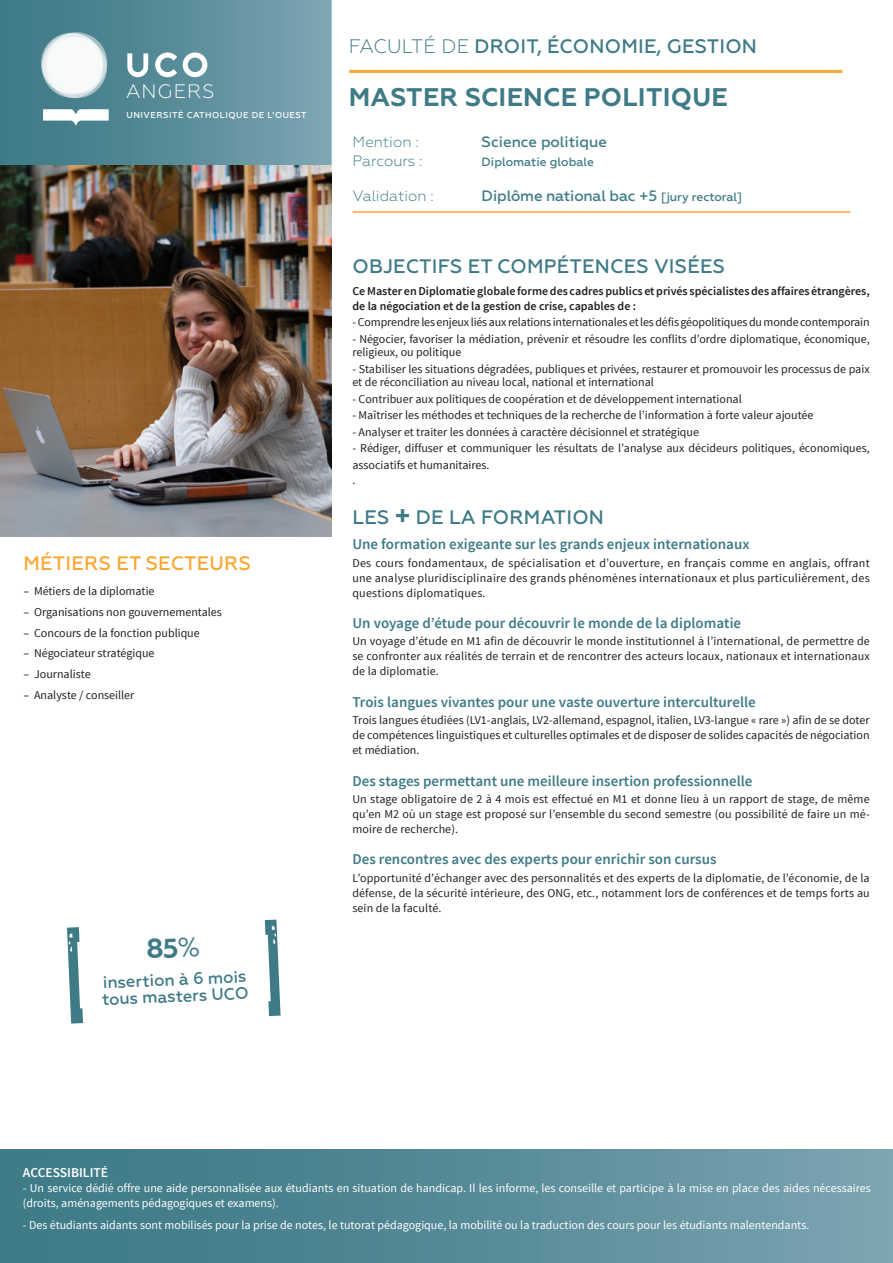
<style>
.page{position:relative;width:893px;height:1263px;background:#fff}
.page>*{position:absolute;margin:0;border:0;box-sizing:border-box;transform-origin:0 0}
.H3-titredescform{font:700 25.5px "Geometria";letter-spacing:.01em;color:#3f7b87}
.H2_Fac{font:500 19.5px "Geometria";letter-spacing:.01em;color:#3f7b87}
.texte_courant{font:500 19.5px "Geometria";letter-spacing:.01em;color:#3f7b87}
.texte_courant_petit{font:500 19.5px "Geometria";letter-spacing:.01em;color:#3f7b87}
.H3-titredescform-2{font:500 19.5px "Geometria";letter-spacing:.01em;color:#faa833}
.t1{font:300 19.5px "Geometria";letter-spacing:.05em;color:#fff}
.H3-chiffres_clés{font:500 16.5px "Geometria";color:#3f7b87}
.chapo_txt-courant{font:600 15px "Source Sans Pro";color:#3f7b87}
.H2_domaine-mention-etc{font:500 15px "Geometria";letter-spacing:-.01em;color:#3f7b87}
.H2_domaine-mention-etc-2{font:300 15px "Geometria";color:#3f7b87}
.texte_courant_petit-2{font:600 13.5px "Source Sans Pro";color:#fff}
.texte_courant-2{font:12px/15px "Source Sans Pro";color:#231f20;text-align:justify}
.texte_base_1{font:12px/13.5px "Source Sans Pro";color:#231f20}
.texte_courant-3{font:12px/15px "Source Sans Pro";color:#fff}
.texte_base_1-2{font:600 12px/15px "Source Sans Pro";color:#231f20}
.H2_domaine-mention-etc-3{font:500 12px "Geometria";color:#3f7b87}
.t2{font:500 8.55px "Geometria";letter-spacing:.055em;color:#fff}
.s1{font-weight:300}
.s2{font-size:12px}
.s3{font-weight:700;font-size:25.5px}
</style>
<div class="page">
<hr style="left:353px;top:211px;width:498px;height:2px;background:#faa833">
<hr style="left:349px;top:70px;width:493px;height:3px;background:#faa833">
<svg style="left:0;top:0;width:332px;height:166px;background:#5c8e9a"></svg>
<img style="left:0;top:166px;width:332px;height:370px">
<svg style="left:46px;top:32px;width:61px;height:61px"></svg>
<svg style="left:42px;top:33px;width:61px;height:62px"></svg>
<svg style="left:46px;top:37px;width:61px;height:61px"></svg>
<svg style="left:43px;top:109px;width:66px;height:17px"></svg>
<svg style="left:127px;top:53px;width:21px;height:24px"></svg>
<svg style="left:183px;top:52px;width:24px;height:25px"></svg>
<svg style="left:155px;top:52px;width:22px;height:25px"></svg>
<div style="left:0;top:1149px;width:893px;height:114px;background:linear-gradient(to right,#387682,#78a1af)"></div>
<svg style="left:67px;top:927px;width:16px;height:96px"></svg>
<svg style="left:265px;top:919px;width:16px;height:97px"></svg>
<p class="t1" style="left:126px;top:80px;width:90px">ANGERS</p>
<p class="t2" style="left:127px;top:110px;width:182px">UNIVERSITÉ CATHOLIQUE DE L’OUEST</p>
<p class="H3-titredescform-2" style="left:24px;top:552px;width:229px">MÉTIERS ET SECTEURS</p>
<p class="texte_courant-2" style="left:23px;top:584px;width:133px">– Métiers de la diplomatie</p>
<p class="texte_courant-2" style="left:23px;top:604px;width:200px">– Organisations non gouvernementales</p>
<p class="texte_courant-2" style="left:23px;top:625px;width:178px">– Concours de la fonction publique</p>
<p class="texte_courant-2" style="left:23px;top:646px;width:133px">– Négociateur stratégique</p>
<p class="texte_courant-2" style="left:23px;top:667px;width:69px">– Journaliste</p>
<p class="texte_courant-2" style="left:23px;top:688px;width:112px">– Analyste / conseiller</p>
<p class="H3-chiffres_clés" style="left:103px;top:972px;width:145px;rotate:-2deg">insertion à 6 mois</p>
<p class="H3-chiffres_clés" style="left:102px;top:989px;width:148px;rotate:-2deg">tous masters UCO</p>
<p class="H2_Fac" style="left:349px;top:35px;width:410px"><span class="s1">FACULTÉ DE</span> DROIT, ÉCONOMIE, GESTION</p>
<p class="H3-titredescform" style="left:349px;top:82px;width:380px">MASTER SCIENCE POLITIQUE</p>
<p class="H2_domaine-mention-etc-2" style="left:353px;top:133px;width:68px">Mention :</p>
<p class="H2_domaine-mention-etc" style="left:482px;top:133px;width:127px">Science politique</p>
<p class="H2_domaine-mention-etc-2" style="left:353px;top:152px;width:71px">Parcours :</p>
<p class="H2_domaine-mention-etc-3" style="left:482px;top:155px;width:114px">Diplomatie globale</p>
<p class="H2_domaine-mention-etc-2" style="left:353px;top:187px;width:83px">Validation :</p>
<p class="H2_domaine-mention-etc" style="left:482px;top:187px;width:262px">Diplôme national bac +5 <span class="s2">[jury rectoral]</span></p>
<p class="texte_courant" style="left:352px;top:255px;width:374px">OBJECTIFS ET COMPÉTENCES VISÉES</p>
<p class="texte_base_1-2" style="left:352px;top:284px;width:519px">Ce Master en Diplomatie globale forme des cadres publics et privés spécialistes des affaires étrangères, de la négociation et de la gestion de crise, capables de :</p>
<p class="texte_base_1" style="left:352px;top:316px;width:519px">- Comprendre les enjeux liés aux relations internationales et les défis géopolitiques du monde contemporain</p>
<p class="texte_base_1" style="left:352px;top:332px;width:519px">- Négocier, favoriser la médiation, prévenir et résoudre les conflits d’ordre diplomatique, économique, religieux, ou politique</p>
<p class="texte_base_1" style="left:352px;top:362px;width:519px">- Stabiliser les situations dégradées, publiques et privées, restaurer et promouvoir les processus de paix et de réconciliation au niveau local, national et international</p>
<p class="texte_base_1" style="left:352px;top:392px;width:391px">- Contribuer aux politiques de coopération et de développement international</p>
<p class="texte_base_1" style="left:352px;top:409px;width:463px">- Maîtriser les méthodes et techniques de la recherche de l’information à forte valeur ajoutée</p>
<p class="texte_base_1" style="left:352px;top:425px;width:348px">- Analyser et traiter les données à caractère décisionnel et stratégique</p>
<p class="texte_base_1" style="left:352px;top:440px;width:519px;line-height:16.5px">- Rédiger, diffuser et communiquer les résultats de l’analyse aux décideurs politiques, économiques, associatifs et humanitaires.</p>
<p class="texte_base_1" style="left:352px;top:473px;width:4px">.</p>
<p class="texte_courant_petit" style="left:352px;top:506px;width:253px">LES <span class="s3">+</span> DE LA FORMATION</p>
<p class="chapo_txt-courant" style="left:352px;top:535px;width:399px">Une formation exigeante sur les grands enjeux internationaux</p>
<p class="texte_courant-2" style="left:352px;top:555px;width:519px">Des cours fondamentaux, de spécialisation et d’ouverture, en français comme en anglais, offrant une analyse pluridisciplinaire des grands phénomènes internationaux et plus particulièrement, des questions diplomatiques.</p>
<p class="chapo_txt-courant" style="left:352px;top:614px;width:390px">Un voyage d’étude pour découvrir le monde de la diplomatie</p>
<p class="texte_courant-2" style="left:352px;top:634px;width:519px">Un voyage d’étude en M1 afin de découvrir le monde institutionnel à l’international, de permettre de se confronter aux réalités de terrain et de rencontrer des acteurs locaux, nationaux et internationaux de la diplomatie.</p>
<p class="chapo_txt-courant" style="left:352px;top:692px;width:405px">Trois langues vivantes pour une vaste ouverture interculturelle</p>
<p class="texte_courant-2" style="left:352px;top:713px;width:519px">Trois langues étudiées (LV1-anglais, LV2-allemand, espagnol, italien, LV3-langue « rare ») afin de se doter de compétences linguistiques et culturelles optimales et de disposer de solides capacités de négociation et médiation.</p>
<p class="chapo_txt-courant" style="left:352px;top:771px;width:402px">Des stages permettant une meilleure insertion professionnelle</p>
<p class="texte_courant-2" style="left:352px;top:791px;width:519px">Un stage obligatoire de 2 à 4 mois est effectué en M1 et donne lieu à un rapport de stage, de même qu’en M2 où un stage est proposé sur l’ensemble du second semestre (ou possibilité de faire un mé&shy;moire de recherche).</p>
<p class="chapo_txt-courant" style="left:352px;top:850px;width:366px">Des rencontres avec des experts pour enrichir son cursus</p>
<p class="texte_courant-2" style="left:352px;top:870px;width:519px">L’opportunité d’échanger avec des personnalités et des experts de la diplomatie, de l’économie, de la défense, de la sécurité intérieure, des ONG, etc., notamment lors de conférences et de temps forts au sein de la faculté.</p>
<p class="texte_courant_petit-2" style="left:23px;top:1164px;width:87px">ACCESSIBILITÉ</p>
<p class="texte_courant-3" style="left:23px;top:1181px;width:849px">- Un service dédié offre une aide personnalisée aux étudiants en situation de handicap. Il les informe, les conseille et participe à la mise en place des aides nécessaires (droits, aménagements pédagogiques et examens).</p>
<p class="texte_courant-3" style="left:23px;top:1217px;width:788px">- Des étudiants aidants sont mobilisés pour la prise de notes, le tutorat pédagogique, la mobilité ou la traduction des cours pour les étudiants malentendants.</p>
</div>
